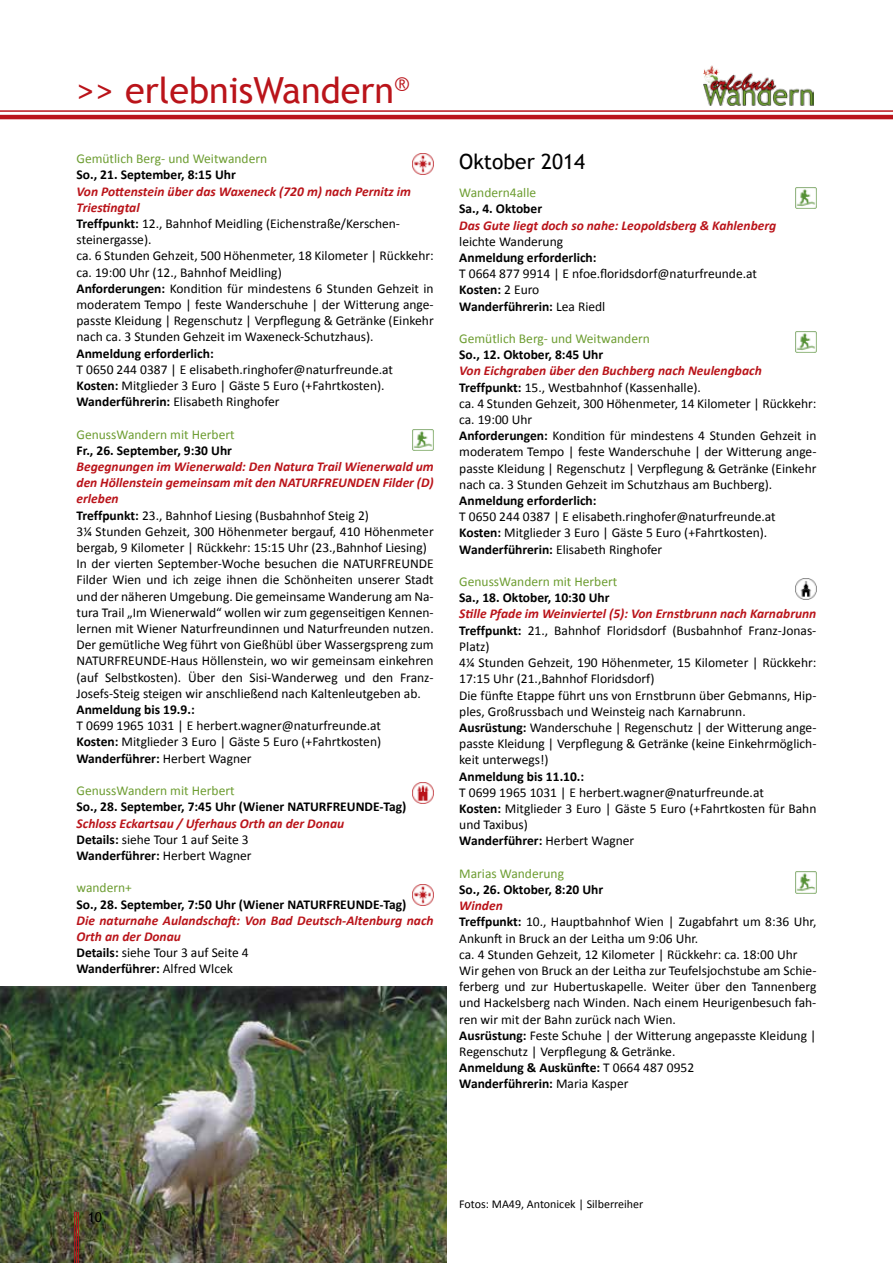
<style>
.page{position:relative;width:893px;height:1263px;background:#fff}
.page>*{position:absolute;margin:0;border:0;box-sizing:border-box;transform-origin:0 0}
.t1{font:36px "Trebuchet MS";color:#ba141a}
.t2{font:21px "Trebuchet MS";color:#000}
.t3{font:13.5px/16.2px "Calibri";color:#000}
.t4{font:700 13.5px "Calibri";color:#000}
.t5{font:italic 700 13.5px/16.2px "Calibri";color:#ba141a}
.t6{font:13.5px "Calibri";color:#6d9d31}
.t7{font:13.5px "Trebuchet MS";color:#000}
.t8{font:12px "Calibri";color:#000}
.s1{font-weight:700;font-style:italic;color:#ba141a}
.s2{font-weight:700}
.s3{font-style:normal;color:#000}
.s4{font-weight:400;font-style:normal;color:#000}
</style>
<div class="page">
<img style="left:0;top:986px;width:446px;height:277px">
<img style="left:703px;top:65px;width:111px;height:40px">
<hr style="left:0;top:110px;width:893px;height:2px;background:#ba141a">
<hr style="left:0;top:115px;width:893px;height:4px;background:#ba141a">
<hr style="left:78px;top:1212px;width:1px;height:51px;background:#ba141a">
<hr style="left:76px;top:1212px;width:1px;height:51px;background:#ba141a">
<hr style="left:74px;top:1212px;width:1px;height:51px;background:#ba141a">
<img style="left:412px;top:153px;width:22px;height:21px">
<img style="left:412px;top:429px;width:22px;height:22px">
<img style="left:412px;top:782px;width:22px;height:22px">
<img style="left:412px;top:884px;width:22px;height:22px">
<img style="left:795px;top:332px;width:21px;height:21px">
<img style="left:795px;top:187px;width:21px;height:21px">
<img style="left:795px;top:578px;width:21px;height:22px">
<img style="left:795px;top:872px;width:21px;height:21px">
<h1 class="t1" style="left:77px;top:69px;width:334px">&gt;&gt; erlebnisWandern<sup>®</sup></h1>
<p class="t6" style="left:77px;top:150px;width:192px">Gemütlich Berg- und Weitwandern</p>
<h2 class="t2" style="left:459px;top:149px;width:127px">Oktober 2014</h2>
<p class="t4" style="left:77px;top:166px;width:161px">So., 21. September, 8:15 Uhr</p>
<p class="t3" style="left:77px;top:183px;width:359px"><span class="s1">Von Pottenstein über das Waxeneck (720 m) nach Pernitz im Triestingtal<br></span><span class="s2">Treffpunkt:</span> 12., Bahnhof Meidling (Eichenstraße/Kerschen&shy;steinergasse).<br>ca. 6 Stunden Gehzeit, 500 Höhenmeter, 18 Kilometer | Rückkehr: ca. 19:00 Uhr (12., Bahnhof Meidling)<br><span class="s2">Anforderungen:</span> Kondition für mindestens 6 Stunden Gehzeit in moderatem Tempo | feste Wanderschuhe | der Witterung ange&shy;passte Kleidung | Regenschutz | Verpflegung &amp; Getränke (Einkehr nach ca. 3 Stunden Gehzeit im Waxeneck-Schutzhaus).</p>
<p class="t4" style="left:77px;top:344px;width:139px">Anmeldung erforderlich:</p>
<p class="t3" style="left:77px;top:361px;width:318px">T 0650 244 0387 | E elisabeth.ringhofer@naturfreunde.at<br><span class="s2">Kosten:</span> Mitglieder 3 Euro | Gäste 5 Euro (+Fahrtkosten).<br><span class="s2">Wanderführerin:</span> Elisabeth Ringhofer</p>
<p class="t6" style="left:77px;top:426px;width:160px">GenussWandern mit Herbert</p>
<p class="t4" style="left:77px;top:442px;width:157px">Fr., 26. September, 9:30 Uhr</p>
<p class="t3" style="left:77px;top:458px;width:359px"><span class="s1">Begegnungen im Wienerwald: Den Natura Trail Wienerwald um den Höllenstein gemeinsam mit den NATURFREUNDEN Filder (D) erleben<br></span><span class="s2">Treffpunkt:</span> 23., Bahnhof Liesing (Busbahnhof Steig 2)<br>3¼ Stunden Gehzeit, 300 Höhenmeter bergauf, 410 Höhenmeter bergab, 9 Kilometer | Rückkehr: 15:15 Uhr (23.,Bahnhof Liesing)<br>In der vierten September-Woche besuchen die NATURFREUNDE Filder Wien und ich zeige ihnen die Schönheiten unserer Stadt und der näheren Umgebung. Die gemeinsame Wanderung am Na&shy;tura Trail „Im Wienerwald“ wollen wir zum gegenseitigen Kennen&shy;lernen mit Wiener Naturfreundinnen und Naturfreunden nutzen.<br>Der gemütliche Weg führt von Gießhübl über Wassergspreng zum NATURFREUNDE-Haus Höllenstein, wo wir gemeinsam einkehren (auf Selbstkosten). Über den Sisi-Wanderweg und den Franz-Josefs-Steig steigen wir anschließend nach Kaltenleutgeben ab.</p>
<p class="t4" style="left:77px;top:701px;width:120px">Anmeldung bis 19.9.:</p>
<p class="t3" style="left:77px;top:718px;width:306px;text-align:justify">T 0699 1965 1031 | E herbert.wagner@naturfreunde.at <span class="s2">Kosten:</span> Mitglieder 3 Euro | Gäste 5 Euro (+Fahrtkosten)<br><span class="s2">Wanderführer:</span> Herbert Wagner</p>
<p class="t6" style="left:77px;top:782px;width:160px">GenussWandern mit Herbert</p>
<p class="t4" style="left:77px;top:798px;width:331px">So., 28. September, 7:45 Uhr (Wiener NATURFREUNDE-Tag)</p>
<p class="t5" style="left:77px;top:815px;width:269px">Schloss Eckartsau / Uferhaus Orth an der Donau<br><span class="s3">Details:</span> <span class="s4">siehe Tour 1 auf Seite 3<br></span><span class="s3">Wanderführer:</span> <span class="s4">Herbert Wagner</span></p>
<p class="t6" style="left:77px;top:879px;width:57px">wandern+</p>
<p class="t4" style="left:77px;top:895px;width:331px">So., 28. September, 7:50 Uhr (Wiener NATURFREUNDE-Tag)</p>
<p class="t5" style="left:77px;top:912px;width:359px">Die naturnahe Aulandschaft: Von Bad Deutsch-Altenburg nach Orth an der Donau<br><span class="s3">Details:</span> <span class="s4">siehe Tour 3 auf Seite 4<br></span><span class="s3">Wanderführer:</span> <span class="s4">Alfred Wlcek</span></p>
<p class="t6" style="left:459px;top:184px;width:78px">Wandern4alle</p>
<p class="t4" style="left:459px;top:200px;width:84px">Sa., 4. Oktober</p>
<p class="t5" style="left:459px;top:217px;width:319px">Das Gute liegt doch so nahe: Leopoldsberg &amp; Kahlenberg</p>
<p class="t3" style="left:459px;top:233px;width:105px">leichte Wanderung</p>
<p class="t4" style="left:459px;top:249px;width:139px">Anmeldung erforderlich:</p>
<p class="t3" style="left:459px;top:266px;width:299px">T 0664 877 9914 | E nfoe.floridsdorf@naturfreunde.at<br><span class="s2">Kosten:</span> 2 Euro<br><span class="s2">Wanderführerin:</span> Lea Riedl</p>
<p class="t6" style="left:459px;top:330px;width:192px">Gemütlich Berg- und Weitwandern</p>
<p class="t4" style="left:459px;top:346px;width:146px">So., 12. Oktober, 8:45 Uhr</p>
<p class="t3" style="left:459px;top:363px;width:359px"><span class="s1">Von Eichgraben über den Buchberg nach Neulengbach </span><span class="s2">Treffpunkt:</span> 15., Westbahnhof (Kassenhalle).<br>ca. 4 Stunden Gehzeit, 300 Höhenmeter, 14 Kilometer | Rückkehr: ca. 19:00 Uhr<br><span class="s2">Anforderungen:</span> Kondition für mindestens 4 Stunden Gehzeit in moderatem Tempo | feste Wanderschuhe | der Witterung ange&shy;passte Kleidung | Regenschutz | Verpflegung &amp; Getränke (Einkehr nach ca. 3 Stunden Gehzeit im Schutzhaus am Buchberg).</p>
<p class="t4" style="left:459px;top:492px;width:139px">Anmeldung erforderlich:</p>
<p class="t3" style="left:459px;top:509px;width:318px">T 0650 244 0387 | E elisabeth.ringhofer@naturfreunde.at<br><span class="s2">Kosten:</span> Mitglieder 3 Euro | Gäste 5 Euro (+Fahrtkosten).<br><span class="s2">Wanderführerin:</span> Elisabeth Ringhofer</p>
<p class="t6" style="left:459px;top:573px;width:160px">GenussWandern mit Herbert</p>
<p class="t4" style="left:459px;top:589px;width:152px">Sa., 18. Oktober, 10:30 Uhr</p>
<p class="t3" style="left:459px;top:606px;width:359px"><span class="s1">Stille Pfade im Weinviertel (5): Von Ernstbrunn nach Karnabrunn </span><span class="s2">Treffpunkt:</span> 21., Bahnhof Floridsdorf (Busbahnhof Franz-Jonas-Platz)<br>4¼ Stunden Gehzeit, 190 Höhenmeter, 15 Kilometer | Rückkehr:<br>17:15 Uhr (21.,Bahnhof Floridsdorf)<br>Die fünfte Etappe führt uns von Ernstbrunn über Gebmanns, Hip&shy;ples, Großrussbach und Weinsteig nach Karnabrunn.<br><span class="s2">Ausrüstung:</span> Wanderschuhe | Regenschutz | der Witterung ange&shy;passte Kleidung | Verpflegung &amp; Getränke (keine Einkehrmöglich&shy;keit unterwegs!)</p>
<p class="t4" style="left:459px;top:767px;width:127px">Anmeldung bis 11.10.:</p>
<p class="t3" style="left:459px;top:784px;width:359px">T 0699 1965 1031 | E herbert.wagner@naturfreunde.at<br><span class="s2">Kosten:</span> Mitglieder 3 Euro | Gäste 5 Euro (+Fahrtkosten für Bahn und Taxibus)<br><span class="s2">Wanderführer:</span> Herbert Wagner</p>
<p class="t6" style="left:459px;top:865px;width:106px">Marias Wanderung</p>
<p class="t4" style="left:459px;top:881px;width:146px">So., 26. Oktober, 8:20 Uhr</p>
<p class="t3" style="left:459px;top:897px;width:359px"><span class="s1">Winden<br></span><span class="s2">Treffpunkt:</span> 10., Hauptbahnhof Wien | Zugabfahrt um 8:36 Uhr, Ankunft in Bruck an der Leitha um 9:06 Uhr.<br>ca. 4 Stunden Gehzeit, 12 Kilometer | Rückkehr: ca. 18:00 Uhr Wir gehen von Bruck an der Leitha zur Teufelsjochstube am Schie&shy;ferberg und zur Hubertuskapelle. Weiter über den Tannenberg und Hackelsberg nach Winden. Nach einem Heurigenbesuch fah&shy;ren wir mit der Bahn zurück nach Wien.<br><span class="s2">Ausrüstung:</span> Feste Schuhe | der Witterung angepasste Kleidung | Regenschutz | Verpflegung &amp; Getränke.<br><span class="s2">Anmeldung &amp; Auskünfte:</span> T 0664 487 0952<br><span class="s2">Wanderführerin:</span> Maria Kasper</p>
<p class="t7" style="left:88px;top:1209px;width:16px">10</p>
<p class="t8" style="left:459px;top:1196px;width:186px">Fotos: MA49, Antonicek | Silberreiher</p>
</div>
